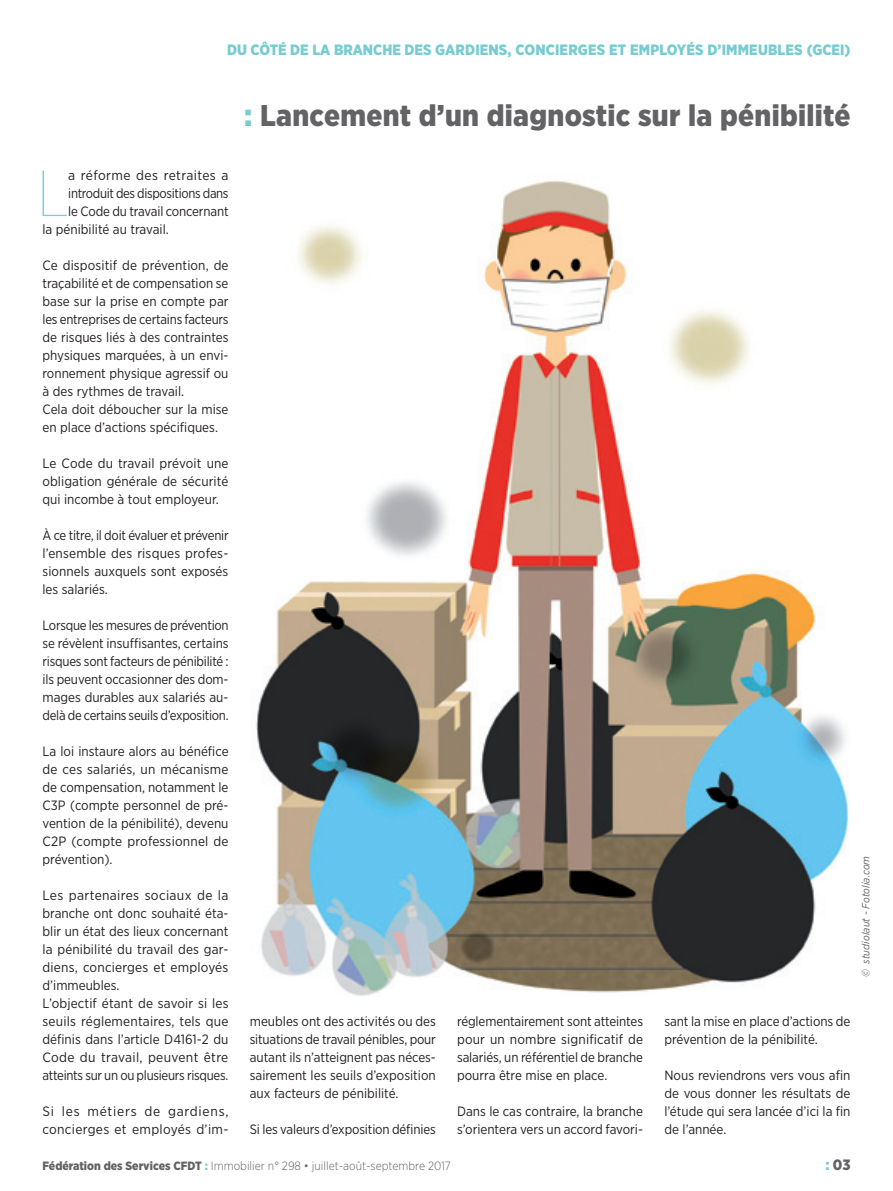
<style>
.page{position:relative;width:893px;height:1191px;background:#fff}
.page>*{position:absolute;margin:0;border:0;box-sizing:border-box;transform-origin:0 0}
.t1{font:100 64.95px "Gotham Narrow";color:#77ccd0}
.t2{font:900 30px "Gotham Narrow";letter-spacing:.01em;color:#636366}
.t3{font:900 15px "Gotham Narrow";letter-spacing:.01em;color:#77ccd0}
.t4{font:900 15px "Gotham Narrow";color:#636366}
.t5{font:13.5px/18px "Gotham Narrow";color:#231f20;text-align:justify}
.t6{font:13.5px/18px "Gotham Narrow";letter-spacing:.02em;color:#231f20}
.t7{font:13.5px "Gotham Narrow";letter-spacing:-.025em;color:#231f20}
.t8{font:13.5px "Gotham Narrow";letter-spacing:.03em;color:#231f20}
.t9{font:300 12px "Gotham Narrow";color:#636366}
.t10{font:italic 10.5px "Gotham Narrow";letter-spacing:.01em;color:#636366}
.s1{color:#77ccd0}
.s2{font-weight:900}
.s3{font-weight:900;color:#77ccd0}
</style>
<div class="page">
<img style="left:256px;top:180px;width:593px;height:816px">
<p class="t3" style="left:227px;top:39px;width:258px">DU CÔTÉ DE LA BRANCHE DES GARDIENS</p>
<p class="t3" style="left:508px;top:39px;width:18px">, CONCIERGES</p>
<p class="t3" style="left:609px;top:39px;width:123px">ET EM PLOYÉS D’IMME</p>
<p class="t3" style="left:758px;top:39px;width:20px">UBLES</p>
<p class="t3" style="left:807px;top:39px;width:45px">(GCEI)</p>
<h2 class="t2" style="left:244px;top:96px;width:608px"><span class="s1">:</span> LANCEMENT D’UN DIAGNOSTIC SUR LA PÉNIBILITÉ</h2>
<h1 class="t1" style="left:37px;top:154px;width:33px">L</h1>
<p class="t8" style="left:68px;top:167px;width:162px">a réforme des retraites a</p>
<p class="t7" style="left:68px;top:185px;width:162px">introduit des dispositions dans</p>
<p class="t5" style="left:68px;top:202px;width:162px">le Code du travail concernant</p>
<p class="t5" style="left:43px;top:220px;width:128px">la pénibilité au travail.</p>
<p class="t5" style="left:43px;top:256px;width:188px;text-align:left">Ce dispositif de prévention, de traçabilité et de compensation se base sur la prise en compte par les entreprises de certains facteurs de risques liés à des contraintes physiques marquées, à un envi&shy;ronnement physique agressif ou à des rythmes de travail.<br>Cela doit déboucher sur la mise en place d’actions spécifiques.</p>
<p class="t5" style="left:43px;top:454px;width:188px">Le Code du travail prévoit une obligation générale de sécurité qui incombe à tout employeur.</p>
<p class="t5" style="left:43px;top:526px;width:188px">À ce titre, il doit évaluer et prévenir l’ensemble des risques profes&shy;sionnels auxquels sont exposés les salariés.</p>
<p class="t5" style="left:43px;top:616px;width:188px">Lorsque les mesures de prévention se révèlent insuffisantes, certains risques sont facteurs de pénibilité : ils peuvent occasionner des dom&shy;mages durables aux salariés au&shy;delà de certains seuils d’exposition.</p>
<p class="t5" style="left:43px;top:742px;width:188px">La loi instaure alors au bénéfice de ces salariés, un mécanisme de compensation, notamment le C3P (compte personnel de pré&shy;vention de la pénibilité), devenu C2P (compte professionnel de prévention).</p>
<p class="t5" style="left:43px;top:886px;width:188px;text-align:left">Les partenaires sociaux de la branche ont donc souhaité éta&shy;blir un état des lieux concernant la pénibilité du travail des gar&shy;diens, concierges et employés d’immeubles.<br>L’objectif étant de savoir si les seuils réglementaires, tels que définis dans l’article D4161-2 du<br>Code du travail, peuvent être atteints sur un ou plusieurs risques.</p>
<p class="t6" style="left:43px;top:1102px;width:188px">Si les métiers de gardiens, concierges et employés d’im-</p>
<p class="t5" style="left:250px;top:1012px;width:188px">meubles ont des activités ou des situations de travail pénibles, pour autant ils n’atteignent pas néces&shy;sairement les seuils d’exposition aux facteurs de pénibilité.</p>
<p class="t5" style="left:250px;top:1120px;width:187px">Si les valeurs d’exposition définies</p>
<p class="t5" style="left:457px;top:1012px;width:188px">réglementairement sont atteintes pour un nombre significatif de salariés, un référentiel de branche pourra être mise en place.</p>
<p class="t5" style="left:457px;top:1102px;width:188px">Dans le cas contraire, la branche s’orientera vers un accord favori-</p>
<p class="t5" style="left:664px;top:1012px;width:187px">sant la mise en place d’actions de prévention de la pénibilité.</p>
<p class="t5" style="left:664px;top:1066px;width:188px">Nous reviendrons vers vous afin de vous donner les résultats de l’étude qui sera lancée d’ici la fin de l’année.</p>
<p class="t9" style="left:43px;top:1158px;width:410px"><span class="s2">FÉDÉRATION DES SERVICES CFDT</span> <span class="s3">:</span> Immobilier n° 298 • juillet-août-septembre 2017</p>
<p class="t4" style="left:825px;top:1154px;width:27px"><span class="s1">:</span> 03</p>
<p class="t10" style="left:859px;top:976px;width:122px;rotate:-90deg">© studiolaut - Fotolia.com</p>
</div>
